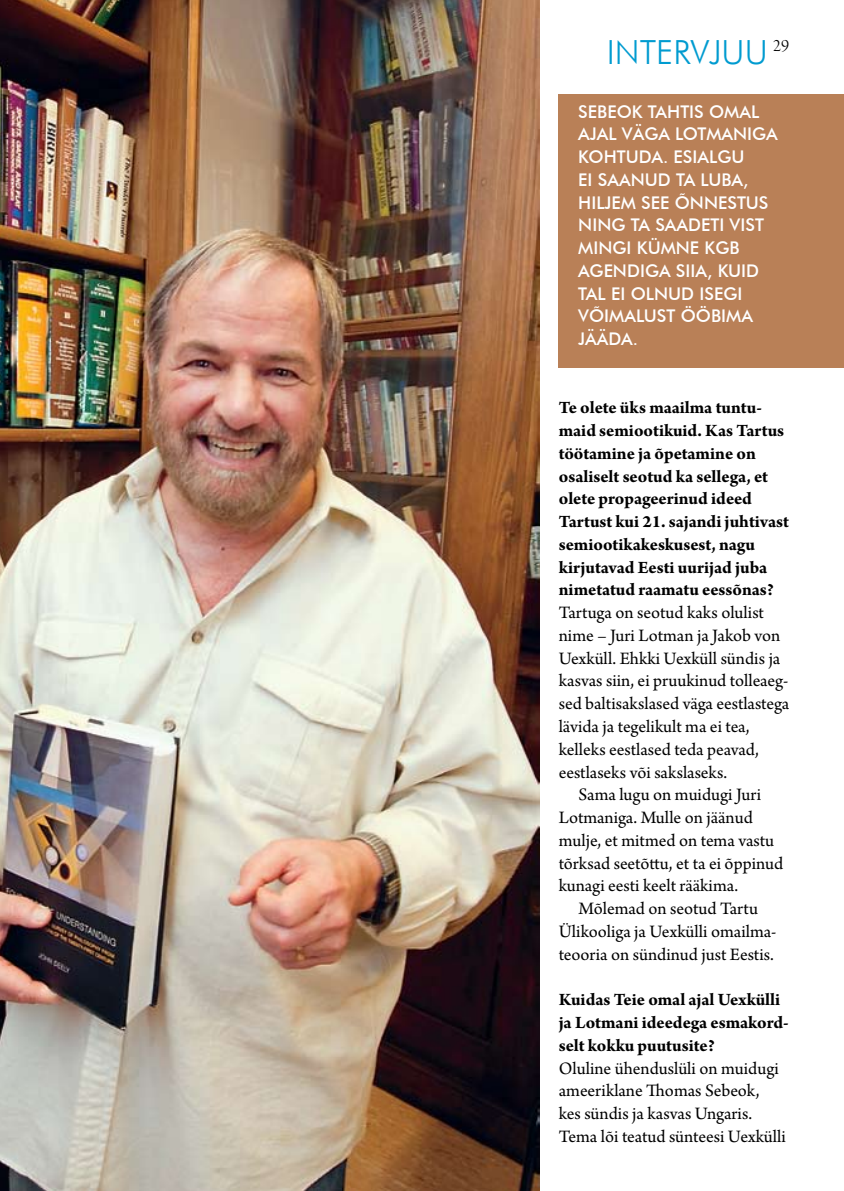
<style>
.page{position:relative;width:844px;height:1191px;background:#fff}
.page>*{position:absolute;margin:0;border:0;box-sizing:border-box;transform-origin:0 0}
.t1{font:300 33.25px "Futura BT";color:#009bd0}
.t2{font:18.38px/22.8px "Arno Pro";color:#000}
.t3{font:700 18.38px/22.8px "Arno Pro";letter-spacing:-.005em;color:#000}
.t4{font:18.38px "Arno Pro Light Display";color:#000}
.t5{font:500 17.5px/22.8px "Futura BT";color:#fff}
</style>
<div class="page">
<div style="left:558px;top:94px;width:285px;height:273px;background:#b98057"></div>
<img style="left:0;top:0;width:539px;height:1191px">
<h1 class="t1" style="left:606px;top:32px;width:162px">INTERVJUU</h1>
<p class="t4" style="left:772px;top:36px;width:18px">29</p>
<p class="t5" style="left:578px;top:100px;width:201px">SEBEOK TAHTIS OMAL<br>AJAL VÄGA LOTMANIGA<br>KOHTUDA. ES IALGU<br>EI SAANUD TA LUBA,<br>HILJEM SEE ÕNNESTUS<br>NING TA SAADETI VIST<br>MINGI KÜMNE KGB<br>AGENDIGA SIIA, KUID<br>TAL EI OLNUD ISEGI<br>VÕIMALUST ÖÖBIMA<br>JÄÄDA.</p>
<p class="t3" style="left:558px;top:397px;width:232px">Te olete üks maailma tuntu&shy;maid semiootikuid. Kas Tartus töötamine ja õpetamine on osaliselt seotud ka sellega, et olete propageerinud ideed<br>Tartust kui 21. sajandi juhtivast semiootikakeskusest, nagu kirjutavad Eesti uurijad juba nimetatud raamatu eessõnas?</p>
<p class="t2" style="left:558px;top:602px;width:207px">Tartuga on seotud kaks olulist</p>
<p class="t2" style="left:558px;top:625px;width:223px">nime – Juri Lotman ja Jakob von</p>
<p class="t2" style="left:558px;top:648px;width:223px">Uexküll. Ehkki Uexküll sündis ja</p>
<p class="t2" style="left:558px;top:670px;width:231px">kasvas siin, ei pruukinud tolleaeg-</p>
<p class="t2" style="left:558px;top:693px;width:232px">sed baltisakslased väga eestlastega</p>
<p class="t2" style="left:558px;top:716px;width:192px">lävida ja tegelikult ma ei tea,</p>
<p class="t2" style="left:558px;top:739px;width:201px">kelleks eestlased teda peavad,</p>
<p class="t2" style="left:558px;top:761px;width:170px">eestlaseks või sakslaseks.</p>
<p class="t2" style="left:578px;top:784px;width:184px">Sama lugu on muidugi Juri</p>
<p class="t2" style="left:558px;top:807px;width:195px">Lotmaniga. Mulle on jäänud</p>
<p class="t2" style="left:558px;top:830px;width:217px">mulje, et mitmed on tema vastu</p>
<p class="t2" style="left:558px;top:852px;width:226px">tõrksad seetõttu, et ta ei õppinud</p>
<p class="t2" style="left:558px;top:875px;width:181px">kunagi eesti keelt rääkima.</p>
<p class="t2" style="left:578px;top:898px;width:181px">Mõlemad on seotud Tartu</p>
<p class="t2" style="left:558px;top:921px;width:219px">Ülikooliga ja Uexkülli omailma-</p>
<p class="t2" style="left:558px;top:943px;width:217px">teooria on sündinud just Eestis.</p>
<p class="t3" style="left:558px;top:989px;width:231px">Kuidas Teie omal ajal Uexkülli ja Lotmani ideedega esmakord&shy;selt kokku puutusite?</p>
<p class="t2" style="left:558px;top:1057px;width:228px">Oluline ühenduslüli on muidugi ameeriklane Thomas Sebeok, kes sündis ja kasvas Ungaris.<br>Tema lõi teatud sünteesi Uexkülli</p>
</div>
